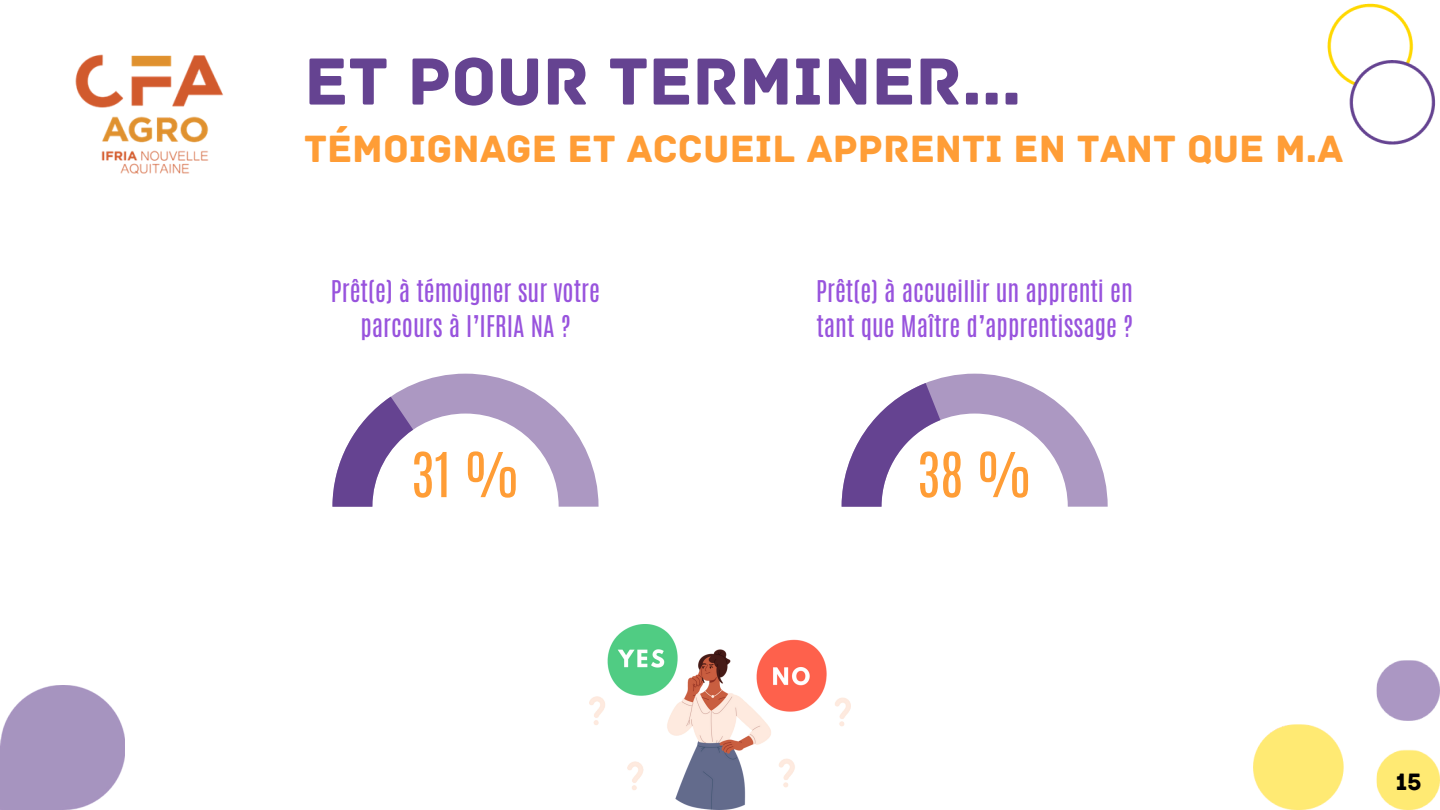
<style>
.page{position:relative;width:1440px;height:810px;background:#fff}
.page>*{position:absolute;margin:0;border:0;box-sizing:border-box;transform-origin:0 0}
.t1{font:70px "Archive";color:#654391}
.t2{font:52.6px "Antonio";color:#ff9d36}
.t3{font:40px "Archive";color:#ff9d36}
.t4{font:25px/34.5px "Antonio";color:#9853dd;text-align:center}
.t5{font:25px "Archive";color:#000}
</style>
<div class="page">
<img style="left:1327px;top:3px;width:109px;height:142px">
<img style="left:1253px;top:660px;width:187px;height:150px">
<img style="left:75px;top:54px;width:148px;height:120px">
<img style="left:0;top:685px;width:124px;height:125px">
<svg style="left:332px;top:374px;width:267px;height:133px"></svg>
<svg style="left:842px;top:374px;width:266px;height:133px"></svg>
<img style="left:589px;top:624px;width:262px;height:186px">
<p class="t1" style="left:304px;top:40px;width:719px">ET POUR TERMINER...</p>
<p class="t3" style="left:304px;top:125px;width:1041px">TÉMOIGNAGE ET ACCUEIL APPRENTI EN TANT QUE M.A</p>
<p class="t4" style="left:331px;top:274px;width:271px">Prêt(e) à témoigner sur votre parcours à l’IFRIA NA ?</p>
<p class="t4" style="left:816px;top:274px;width:318px;text-align:left">Prêt(e) à accueillir un apprenti en tant que Maître d’apprentissage ?</p>
<h2 class="t2" style="left:411px;top:437px;width:110px">31 %</h2>
<h2 class="t2" style="left:917px;top:437px;width:116px">38 %</h2>
<p class="t5" style="left:1395px;top:767px;width:28px">15</p>
</div>
